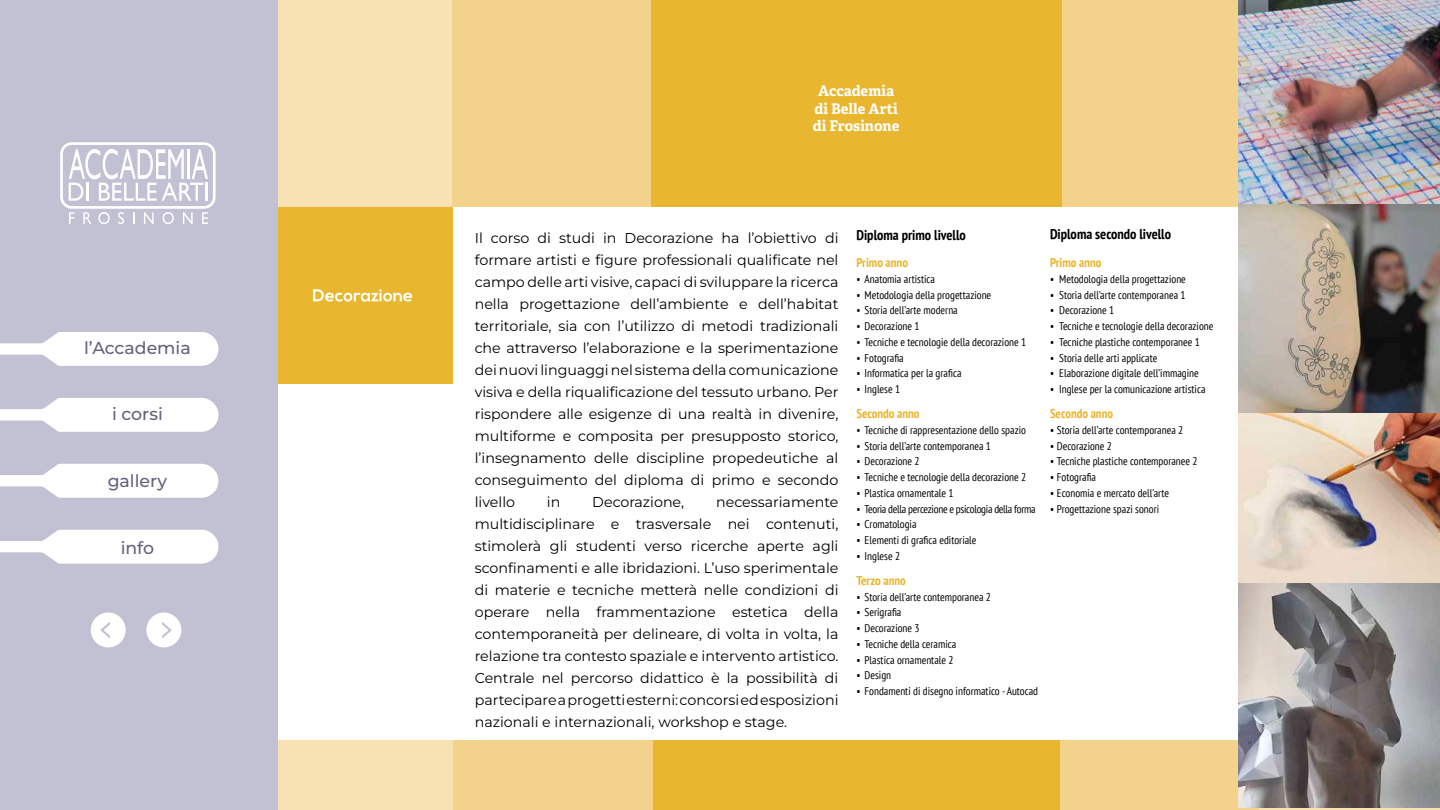
<style>
.page{position:relative;width:1440px;height:810px;background:#fff}
.page>*{position:absolute;margin:0;border:0;box-sizing:border-box;transform-origin:0 0}
.t1{font:100 17.25px "Montserrat";color:#63627c}
.t2{font:700 14.62px/17.5px "Adelle";color:#fff;text-align:center}
.t3{font:14.25px/22px "Montserrat";color:#000;text-align:justify}
.t4{font:700 condensed 14.25px "PT Sans";color:#000}
.t5{font:700 condensed 12.75px "PT Sans";color:#e9b52d}
.t6{font:condensed 11.25px "PT Sans";color:#000}
.t7{font:condensed 11.25px "PT Sans";letter-spacing:-.025em;color:#000}
</style>
<div class="page">
<div style="left:272px;top:207px;width:181px;height:177px;background:#e9b62f"></div>
<svg style="left:313px;top:289px;width:99px;height:13px"></svg>
<div style="left:453px;top:0;width:199px;height:206px;background:#f3d28b"></div>
<div style="left:651px;top:0;width:205px;height:206px;background:#e9b62f"></div>
<div style="left:271px;top:0;width:181px;height:206px;background:#f8e1b3"></div>
<div style="left:652px;top:740px;width:205px;height:70px;background:#e9b62f"></div>
<div style="left:453px;top:740px;width:199px;height:70px;background:#f3d28b"></div>
<div style="left:272px;top:740px;width:181px;height:70px;background:#f8e1b3"></div>
<div style="left:1061px;top:0;width:199px;height:206px;background:#f3d28b"></div>
<div style="left:856px;top:0;width:206px;height:206px;background:#e9b62f"></div>
<div style="left:856px;top:740px;width:205px;height:70px;background:#e9b62f"></div>
<div style="left:1060px;top:740px;width:199px;height:70px;background:#f3d28b"></div>
<div style="left:1260px;top:740px;width:180px;height:70px;background:#f8e1b3"></div>
<img style="left:1239px;top:0;width:201px;height:808px">
<div style="left:0;top:0;width:278px;height:810px;background:#c2c1d3"></div>
<div style="left:146px;top:613px;width:35px;height:34px;background:#fff;border-radius:50%"></div>
<div style="left:91px;top:613px;width:35px;height:34px;background:#fff;border-radius:50%"></div>
<svg style="left:60px;top:142px;width:156px;height:82px"></svg>
<svg style="left:100px;top:622px;width:10px;height:17px"></svg>
<svg style="left:162px;top:622px;width:10px;height:17px"></svg>
<svg style="left:0;top:332px;width:218px;height:34px"></svg>
<svg style="left:0;top:398px;width:218px;height:34px"></svg>
<svg style="left:0;top:464px;width:218px;height:34px"></svg>
<svg style="left:0;top:530px;width:218px;height:34px"></svg>
<p class="t1" style="left:84px;top:336px;width:108px">l’Accademia</p>
<p class="t1" style="left:112px;top:403px;width:52px">i corsi</p>
<p class="t1" style="left:108px;top:470px;width:61px">gallery</p>
<p class="t1" style="left:121px;top:536px;width:35px">info</p>
<p class="t2" style="left:813px;top:82px;width:88px">Accademia di Belle Arti di Frosinone</p>
<p class="t3" style="left:475px;top:226px;width:365px">Il corso di studi in Decorazione ha l’obiettivo di formare artisti e figure professionali qualificate nel campo delle arti visive, capaci di sviluppare la ricerca nella progettazione dell’ambiente e dell’habitat territoriale, sia con l’utilizzo di metodi tradizionali che attraverso l’elaborazione e la sperimentazione dei nuovi linguaggi nel sistema della comunicazione visiva e della riqualificazione del tessuto urbano. Per rispondere alle esigenze di una realtà in divenire, multiforme e composita per presupposto storico, l’insegnamento delle discipline propedeutiche al conseguimento del diploma di primo e secondo livello</p>
<p class="t3" style="left:475px;top:490px;width:365px;text-indent:241px">necessariamente multidisciplinare e trasversale nei contenuti, stimolerà gli studenti verso ricerche aperte agli sconfinamenti e alle ibridazioni. L’uso sperimentale di materie e tecniche metterà nelle condizioni di operare nella frammentazione estetica della contemporaneità per delineare, di volta in volta, la relazione tra contesto spaziale e intervento artistico.<br>Centrale nel percorso didattico è la possibilità di partecipare a progetti esterni: concorsi ed esposizioni nazionali e internazionali, workshop e stage.</p>
<p class="t3" style="left:547px;top:490px;width:15px">in</p>
<p class="t3" style="left:592px;top:490px;width:93px">Decorazione,</p>
<p class="t4" style="left:856px;top:225px;width:111px">Diploma primo livello</p>
<p class="t5" style="left:856px;top:254px;width:53px">Primo anno</p>
<p class="t6" style="left:856px;top:272px;width:80px">• Anatomia artistica</p>
<p class="t6" style="left:856px;top:287px;width:136px">• Metodologia della progettazione</p>
<p class="t6" style="left:856px;top:303px;width:103px">• Storia dell’arte moderna</p>
<p class="t6" style="left:856px;top:319px;width:65px">• Decorazione 1</p>
<p class="t6" style="left:856px;top:335px;width:171px">• Tecniche e tecnologie della decorazione 1</p>
<p class="t6" style="left:856px;top:350px;width:49px">• Fotografia</p>
<p class="t6" style="left:856px;top:366px;width:107px">• Informatica per la grafica</p>
<p class="t6" style="left:856px;top:382px;width:45px">• Inglese 1</p>
<p class="t5" style="left:856px;top:405px;width:65px">Secondo anno</p>
<p class="t6" style="left:856px;top:423px;width:171px">• Tecniche di rappresentazione dello spazio</p>
<p class="t6" style="left:856px;top:438px;width:136px">• Storia dell’arte contemporanea 1</p>
<p class="t6" style="left:856px;top:454px;width:65px">• Decorazione 2</p>
<p class="t6" style="left:856px;top:470px;width:171px">• Tecniche e tecnologie della decorazione 2</p>
<p class="t6" style="left:856px;top:486px;width:99px">• Plastica ornamentale 1</p>
<p class="t7" style="left:856px;top:501px;width:181px">• Teoria della percezione e psicologia della forma</p>
<p class="t6" style="left:856px;top:517px;width:62px">• Cromatologia</p>
<p class="t6" style="left:856px;top:533px;width:122px">• Elementi di grafica editoriale</p>
<p class="t6" style="left:856px;top:549px;width:45px">• Inglese 2</p>
<p class="t5" style="left:856px;top:572px;width:51px">Terzo anno</p>
<p class="t6" style="left:856px;top:589px;width:136px">• Storia dell’arte contemporanea 2</p>
<p class="t6" style="left:856px;top:605px;width:46px">• Serigrafia</p>
<p class="t6" style="left:856px;top:621px;width:65px">• Decorazione 3</p>
<p class="t6" style="left:856px;top:637px;width:101px">• Tecniche della ceramica</p>
<p class="t6" style="left:856px;top:652px;width:99px">• Plastica ornamentale 2</p>
<p class="t6" style="left:856px;top:668px;width:36px">• Design</p>
<p class="t6" style="left:856px;top:684px;width:183px">• Fondamenti di disegno informatico - Autocad</p>
<p class="t4" style="left:1050px;top:225px;width:123px">Diploma secondo livello</p>
<p class="t5" style="left:1050px;top:254px;width:53px">Primo anno</p>
<p class="t6" style="left:1050px;top:272px;width:137px">• Metodologia della progettazione</p>
<p class="t6" style="left:1050px;top:287px;width:137px">• Storia dell’arte contemporanea 1</p>
<p class="t6" style="left:1050px;top:303px;width:66px">• Decorazione 1</p>
<p class="t6" style="left:1050px;top:319px;width:165px">• Tecniche e tecnologie della decorazione</p>
<p class="t6" style="left:1050px;top:335px;width:151px">• Tecniche plastiche contemporanee 1</p>
<p class="t6" style="left:1050px;top:350px;width:109px">• Storia delle arti applicate</p>
<p class="t6" style="left:1050px;top:366px;width:150px">• Elaborazione digitale dell’immagine</p>
<p class="t6" style="left:1050px;top:382px;width:157px">• Inglese per la comunicazione artistica</p>
<p class="t5" style="left:1050px;top:405px;width:65px">Secondo anno</p>
<p class="t6" style="left:1050px;top:423px;width:135px">• Storia dell’arte contemporanea 2</p>
<p class="t6" style="left:1050px;top:438px;width:64px">• Decorazione 2</p>
<p class="t6" style="left:1050px;top:454px;width:149px">• Tecniche plastiche contemporanee 2</p>
<p class="t6" style="left:1050px;top:470px;width:48px">• Fotografia</p>
<p class="t6" style="left:1050px;top:486px;width:121px">• Economia e mercato dell’arte</p>
<p class="t6" style="left:1050px;top:501px;width:111px">• Progettazione spazi sonori</p>
</div>
